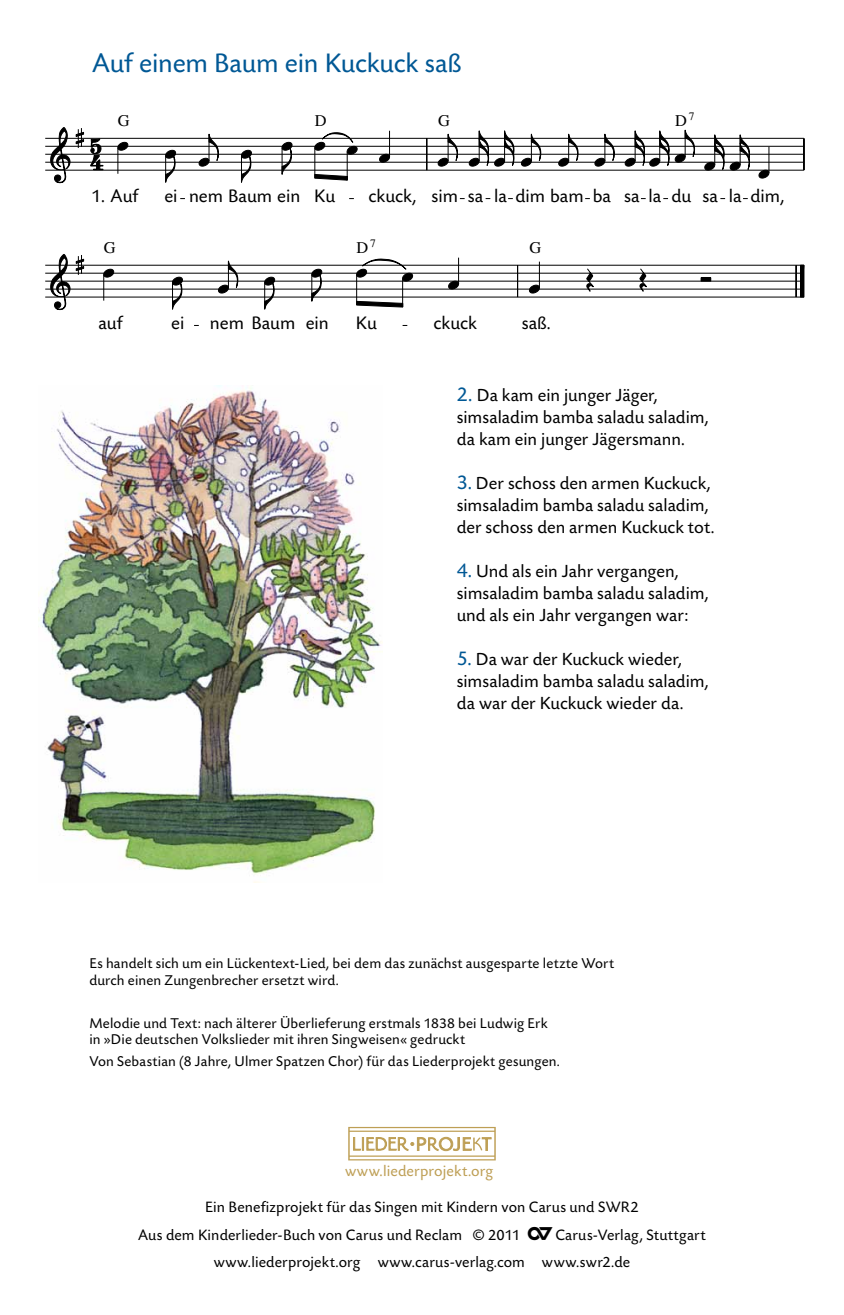
<style>
.page{position:relative;width:844px;height:1315px;background:#fff}
.page>*{position:absolute;margin:0;border:0;box-sizing:border-box;transform-origin:0 0}
.t1{font:28px "Today SB";letter-spacing:-.005em;color:#005895}
.t2{font:18.9px "Today SB";color:#000}
.t3{font:18.38px/21.9px "Today SB";letter-spacing:.005em;color:#000}
.t4{font:16.28px "Times LT";color:#000}
.t5{font:15.92px "Today SB";letter-spacing:.005em;color:#be9f55}
.t6{font:15.75px/27.5px "Today SB";letter-spacing:.01em;color:#000;text-align:center}
.t7{font:14.88px/16.6px "Today SB";letter-spacing:.01em;color:#000}
.t8{font:11.38px "Times LT";color:#000}
.s1{font-size:21px;color:#005895}
.s2{font-family:"Carus Logo"}
</style>
<div class="page">
<svg style="left:348px;top:1127px;width:147px;height:33px"></svg>
<img style="left:38px;top:386px;width:344px;height:496px">
<hr style="left:45px;top:297px;width:758px;height:1px;background:#000">
<hr style="left:45px;top:289px;width:758px;height:1px;background:#000">
<hr style="left:45px;top:281px;width:758px;height:1px;background:#000">
<hr style="left:45px;top:273px;width:758px;height:1px;background:#000">
<hr style="left:45px;top:265px;width:758px;height:1px;background:#000">
<svg style="left:50px;top:254px;width:35px;height:56px"></svg>
<svg style="left:103px;top:268px;width:12px;height:33px"></svg>
<svg style="left:171px;top:264px;width:12px;height:46px"></svg>
<svg style="left:217px;top:260px;width:22px;height:38px"></svg>
<svg style="left:264px;top:264px;width:11px;height:46px"></svg>
<svg style="left:310px;top:264px;width:12px;height:38px"></svg>
<hr style="left:517px;top:265px;width:1px;height:32px;background:#000">
<svg style="left:528px;top:262px;width:12px;height:32px"></svg>
<svg style="left:638px;top:268px;width:11px;height:30px"></svg>
<div style="left:700px;top:277px;width:11px;height:5px;border:1px solid #000"></div>
<svg style="left:795px;top:264px;width:9px;height:34px"></svg>
<hr style="left:800px;top:265px;width:3px;height:32px;background:#000">
<div style="left:799px;top:265px;width:5px;height:32px;border:1px solid #000"></div>
<hr style="left:45px;top:170px;width:758px;height:1px;background:#000">
<hr style="left:45px;top:162px;width:758px;height:1px;background:#000">
<hr style="left:45px;top:154px;width:758px;height:1px;background:#000">
<hr style="left:45px;top:146px;width:758px;height:1px;background:#000">
<hr style="left:45px;top:138px;width:758px;height:1px;background:#000">
<svg style="left:50px;top:127px;width:34px;height:57px"></svg>
<svg style="left:90px;top:138px;width:14px;height:33px"></svg>
<svg style="left:117px;top:141px;width:12px;height:33px"></svg>
<svg style="left:165px;top:137px;width:11px;height:46px"></svg>
<svg style="left:198px;top:133px;width:21px;height:38px"></svg>
<svg style="left:240px;top:137px;width:12px;height:46px"></svg>
<svg style="left:281px;top:137px;width:12px;height:38px"></svg>
<hr style="left:426px;top:138px;width:1px;height:32px;background:#000">
<svg style="left:437px;top:133px;width:21px;height:38px"></svg>
<svg style="left:468px;top:130px;width:46px;height:41px"></svg>
<svg style="left:520px;top:133px;width:21px;height:38px"></svg>
<svg style="left:557px;top:133px;width:21px;height:38px"></svg>
<svg style="left:594px;top:133px;width:21px;height:38px"></svg>
<svg style="left:624px;top:129px;width:71px;height:70px"></svg>
<svg style="left:703px;top:134px;width:47px;height:37px"></svg>
<svg style="left:757px;top:147px;width:12px;height:32px"></svg>
<hr style="left:803px;top:138px;width:1px;height:32px;background:#000">
<svg style="left:585px;top:268px;width:11px;height:30px"></svg>
<svg style="left:314px;top:131px;width:76px;height:50px"></svg>
<svg style="left:355px;top:258px;width:104px;height:50px"></svg>
<h1 class="t1" style="left:92px;top:48px;width:371px">Auf einem Baum ein Kuckuck saß</h1>
<p class="t4" style="left:118px;top:112px;width:13px">G</p>
<p class="t4" style="left:315px;top:112px;width:13px">D</p>
<p class="t4" style="left:438px;top:112px;width:13px">G</p>
<p class="t4" style="left:675px;top:112px;width:21px">D<sup>7</sup></p>
<p class="t2" style="left:91px;top:186px;width:49px">1. Auf</p>
<p class="t2" style="left:164px;top:186px;width:172px">ei nem Baum ein Ku</p>
<p class="t2" style="left:368px;top:186px;width:91px">ckuck, sim</p>
<p class="t2" style="left:468px;top:186px;width:318px">sa la dim bam ba sa la du sa la dim,</p>
<p class="t4" style="left:104px;top:239px;width:13px">G</p>
<p class="t8" style="left:370px;top:237px;width:7px">7</p>
<p class="t4" style="left:356px;top:239px;width:13px">D</p>
<p class="t4" style="left:529px;top:239px;width:13px">G</p>
<p class="t2" style="left:98px;top:313px;width:26px">auf</p>
<p class="t2" style="left:171px;top:313px;width:15px">ei</p>
<p class="t2" style="left:210px;top:313px;width:120px">nem Baum ein</p>
<p class="t2" style="left:356px;top:313px;width:23px">Ku</p>
<p class="t2" style="left:433px;top:313px;width:45px">ckuck</p>
<p class="t2" style="left:521px;top:313px;width:30px">saß.</p>
<p class="t3" style="left:456px;top:385px;width:253px"><span class="s1">2.</span> Da kam ein junger Jäger, simsaladim bamba saladu saladim, da kam ein junger Jägersmann.</p>
<p class="t3" style="left:456px;top:473px;width:259px"><span class="s1">3.</span> Der schoss den armen Kuckuck, simsaladim bamba saladu saladim, der schoss den armen Kuckuck tot.</p>
<p class="t3" style="left:456px;top:561px;width:253px"><span class="s1">4.</span> Und als ein Jahr vergangen, simsaladim bamba saladu saladim, und als ein Jahr vergangen war:</p>
<p class="t3" style="left:456px;top:648px;width:253px"><span class="s1">5.</span> Da war der Kuckuck wieder, simsaladim bamba saladu saladim, da war der Kuckuck wieder da.</p>
<p class="t7" style="left:89px;top:955px;width:526px">Es handelt sich um ein Lückentext-Lied, bei dem das zunächst ausgesparte letzte Wort durch einen Zungenbrecher ersetzt wird.</p>
<p class="t7" style="left:89px;top:1015px;width:459px">Melodie und Text: nach älterer Überlieferung erstmals 1838 bei Ludwig Erk in »Die deutschen Volkslieder mit ihren Singweisen« gedruckt</p>
<p class="t7" style="left:89px;top:1053px;width:472px">Von Sebastian (8 Jahre, Ulmer Spatzen Chor) für das Liederprojekt gesungen.</p>
<p class="t5" style="left:345px;top:1162px;width:150px">www.liederprojekt.org</p>
<p class="t6" style="left:138px;top:1194px;width:569px">Ein Benefizprojekt für das Singen mit Kindern von Carus und SWR2<br>Aus dem Kinderlieder-Buch von Carus und Reclam © 2011 <span class="s2">C_</span>Carus-Verlag, Stuttgart www.liederprojekt.org www.carus-verlag.com www.swr2.de</p>
</div>
